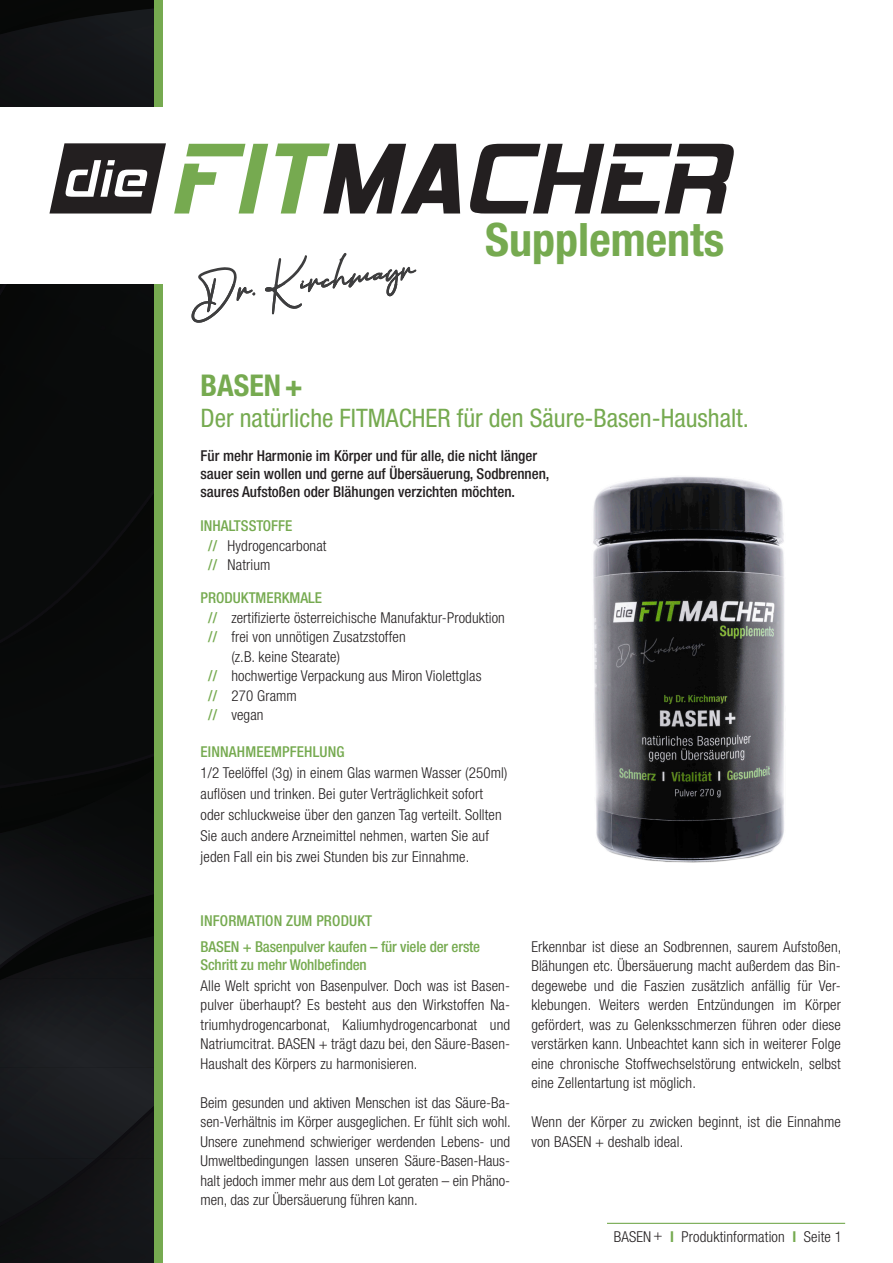
<style>
.page{position:relative;width:893px;height:1263px;background:#fff}
.page>*{position:absolute;margin:0;border:0;box-sizing:border-box;transform-origin:0 0}
.t1{font:700 condensed 46.05px "Helvetica Neue";color:#76aa50}
.t2{font:700 condensed 30px "Helvetica Neue";color:#76aa50}
.t3{font:condensed 25.5px "Helvetica Neue";color:#76aa50}
.t4{font:300 condensed 15px/19.5px "Helvetica Neue";letter-spacing:.01em;color:#231f20;text-align:justify}
.t5{font:500 condensed 15px/18px "Helvetica Neue";color:#231f20}
.t6{font:500 condensed 15px/25.5px "Helvetica Neue";letter-spacing:-.01em;color:#76aa50}
.t7{font:500 condensed 15px "Helvetica Neue";letter-spacing:.01em;color:#76aa50}
.s1{font-weight:500;color:#76aa50}
.s2{font-weight:700;color:#76aa50}
</style>
<div class="page">
<hr style="left:607px;top:1223px;width:238px;height:1px;background:#76aa50">
<div style="left:153px;top:0;width:9px;height:1263px;background:#76aa50"></div>
<div style="left:0;top:1215px;width:154px;height:48px;background:#121315"></div>
<img style="left:119px;top:1249px;width:35px;height:14px">
<div style="left:0;top:1122px;width:154px;height:93px;background:#15161a"></div>
<div style="left:0;top:1158px;width:101px;height:68px;background:#121315"></div>
<div style="left:0;top:979px;width:154px;height:143px;background:#1b1d20"></div>
<img style="left:97px;top:1106px;width:57px;height:52px">
<div style="left:0;top:979px;width:85px;height:89px;background:#1a1c1f"></div>
<img style="left:3px;top:969px;width:151px;height:10px">
<div style="left:0;top:786px;width:72px;height:25px;background:#070807"></div>
<img style="left:72px;top:786px;width:82px;height:105px">
<img style="left:0;top:811px;width:73px;height:80px">
<div style="left:77px;top:795px;width:77px;height:93px;background:#0b0c0d"></div>
<img style="left:0;top:891px;width:154px;height:78px">
<img style="left:79px;top:738px;width:75px;height:15px">
<img style="left:0;top:738px;width:79px;height:15px">
<div style="left:0;top:753px;width:154px;height:33px;background:#090b0b"></div>
<img style="left:0;top:785px;width:23px;height:3px">
<div style="left:0;top:284px;width:154px;height:454px;background:#090b0b"></div>
<div style="left:0;top:107px;width:817px;height:177px;background:#fff"></div>
<svg style="left:174px;top:144px;width:286px;height:179px"></svg>
<svg style="left:470px;top:144px;width:264px;height:69px"></svg>
<svg style="left:0;top:0;width:166px;height:213px"></svg>
<img style="left:593px;top:476px;width:191px;height:387px">
<h1 class="t1" style="left:485px;top:212px;width:241px">Supplements</h1>
<h2 class="t2" style="left:201px;top:368px;width:104px">BASEN+</h2>
<h3 class="t3" style="left:201px;top:403px;width:550px">Der natürliche FITMACHER für den Säure-Basen-Haushalt.</h3>
<p class="t5" style="left:201px;top:447px;width:350px">Für mehr Harmonie im Körper und für alle, die nicht länger sauer sein wollen und gerne auf Übersäuerung, Sodbrennen, saures Aufstoßen oder Blähungen verzichten möchten.</p>
<p class="t4" style="left:208px;top:516px;width:120px;text-align:left;text-indent:-8px"><span class="s1">INHALTSSTOFFE<br>//</span> Hydrogencarbonat <span class="s1">//</span> Natrium</p>
<p class="t6" style="left:201px;top:585px;width:123px">PRODUKTMERKMALE</p>
<p class="t4" style="left:208px;top:608px;width:298px"><span class="s1">//</span> zertifizierte österreichische Manufaktur-Produktion</p>
<p class="t4" style="left:208px;top:627px;width:199px"><span class="s1">//</span> frei von unnötigen Zusatzstoffen</p>
<p class="t4" style="left:231px;top:647px;width:110px">(z.B. keine Stearate)</p>
<p class="t4" style="left:208px;top:666px;width:275px"><span class="s1">//</span> hochwertige Verpackung aus Miron Violettglas</p>
<p class="t4" style="left:208px;top:686px;width:90px"><span class="s1">//</span> 270 Gramm</p>
<p class="t4" style="left:208px;top:705px;width:57px"><span class="s1">//</span> vegan</p>
<p class="t7" style="left:201px;top:742px;width:145px">EINNAHMEEMPFEHLUNG</p>
<p class="t4" style="left:201px;top:762px;width:308px;line-height:21px;text-align:left">1/2 Teelöffel (3g) in einem Glas warmen Wasser (250ml) auflösen und trinken. Bei guter Verträglichkeit sofort oder schluckweise über den ganzen Tag verteilt. Sollten Sie auch andere Arzneimittel nehmen, warten Sie auf jeden Fall ein bis zwei Stunden bis zur Einnahme.</p>
<p class="t6" style="left:201px;top:908px;width:281px">INFORMATION ZUM PRODUKT<br>BASEN + Basenpulver kaufen – für viele der erste</p>
<p class="t6" style="left:201px;top:951px;width:168px">Schritt zu mehr Wohlbefinden</p>
<p class="t4" style="left:201px;top:975px;width:311px">Alle Welt spricht von Basenpulver. Doch was ist Basen&shy;pulver überhaupt? Es besteht aus den Wirkstoffen Na&shy;triumhydrogencarbonat, Kaliumhydrogencarbonat und Natriumcitrat. BASEN + trägt dazu bei, den Säure-Basen-Haushalt des Körpers zu harmonisieren.</p>
<p class="t4" style="left:201px;top:1092px;width:312px">Beim gesunden und aktiven Menschen ist das Säure-Ba&shy;sen-Verhältnis im Körper ausgeglichen. Er fühlt sich wohl.<br>Unsere zunehmend schwieriger werdenden Lebens- und Umweltbedingungen lassen unseren Säure-Basen-Haus&shy;halt jedoch immer mehr aus dem Lot geraten – ein Phäno&shy;men, das zur Übersäuerung führen kann.</p>
<p class="t4" style="left:531px;top:936px;width:312px">Erkennbar ist diese an Sodbrennen, saurem Aufstoßen, Blähungen etc. Übersäuerung macht außerdem das Bin&shy;degewebe und die Faszien zusätzlich anfällig für Ver&shy;klebungen. Weiters werden Entzündungen im Körper gefördert, was zu Gelenksschmerzen führen oder diese verstärken kann. Unbeachtet kann sich in weiterer Folge eine chronische Stoffwechselstörung entwickeln, selbst eine Zellentartung ist möglich.</p>
<p class="t4" style="left:531px;top:1112px;width:311px">Wenn der Körper zu zwicken beginnt, ist die Einnahme von BASEN + deshalb ideal.</p>
<p class="t4" style="left:614px;top:1227px;width:230px">BASEN+ <span class="s2">I</span> Produktinformation <span class="s2">I</span> Seite 1</p>
</div>
